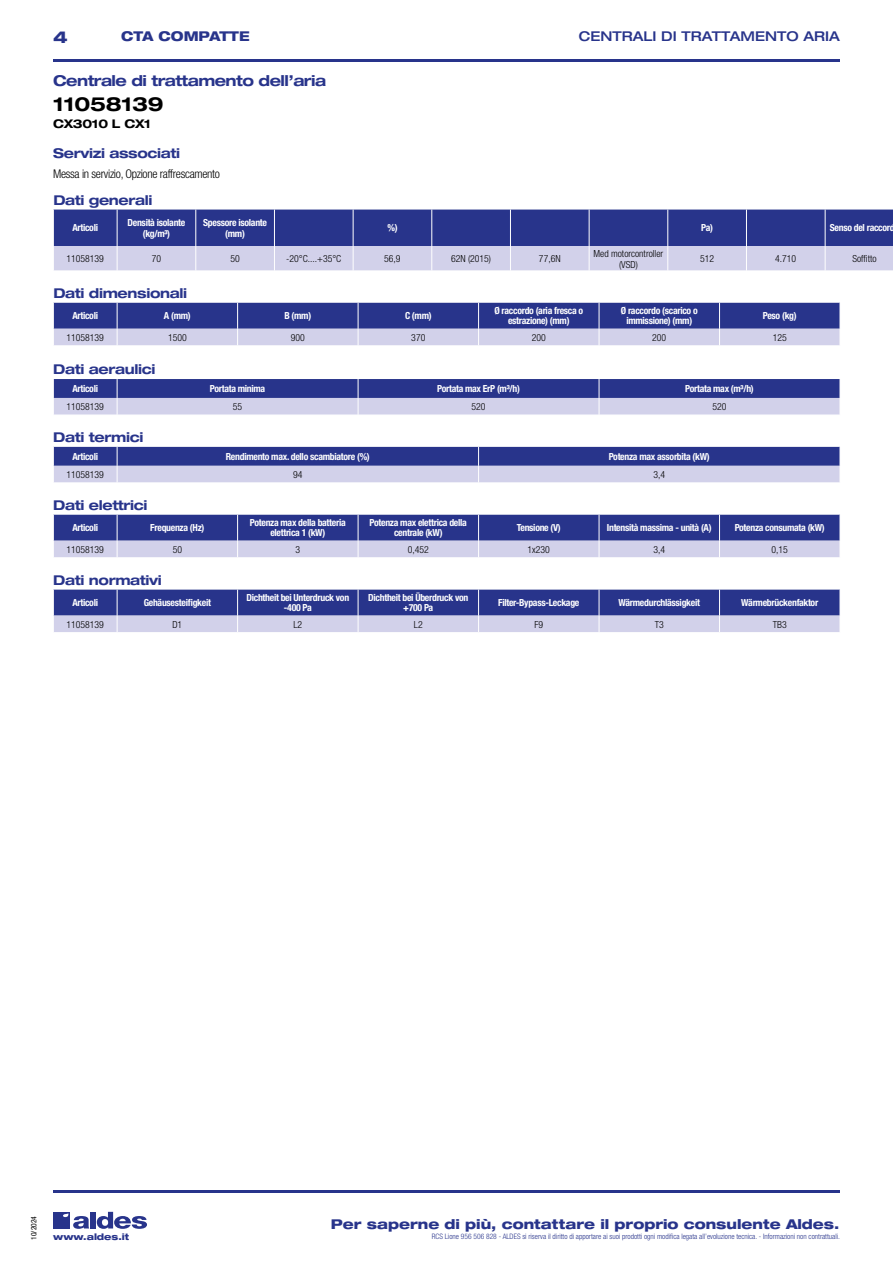
<style>
.page{position:relative;width:893px;height:1263px;background:#fff}
.page>*{position:absolute;margin:0;border:0;box-sizing:border-box;transform-origin:0 0}
.t1{font:700 expanded 19.5px "Helvetica Neue LT Std";letter-spacing:-.01em;color:#000}
.t2{font:800 expanded 16.5px "Helvetica Neue LT Std";color:#28348b}
.t3{font:700 expanded 15px "Helvetica Neue LT Std";letter-spacing:-.035em;color:#28348b}
.t4{font:700 expanded 13.5px "Helvetica Neue LT Std";letter-spacing:-.025em;color:#28348b}
.t5{font:800 expanded 13.5px "Helvetica Neue LT Std";color:#28348b}
.t6{font:500 expanded 13.5px "Helvetica Neue LT Std";color:#28348b}
.t7{font:800 expanded 13.5px "Helvetica Neue LT Std";color:#28348b;scale:.95 1}
.t8{font:300 condensed 12px "Helvetica Neue LT Std";letter-spacing:-.025em;color:#000}
.t9{font:700 expanded 12px "Helvetica Neue LT Std";letter-spacing:-.025em;color:#000}
.t10{font:700 condensed 9.75px/10.5px "Helvetica Neue LT Std";letter-spacing:-.03em;color:#fff;text-align:center}
.t11{font:300 condensed 9.75px/10.5px "Helvetica Neue";color:#000;text-align:center}
.t12{font:800 expanded 9px "Helvetica Neue LT Std";color:#28348b}
.t13{font:300 condensed 7.5px "Helvetica Neue LT Std";color:#28348b}
.t14{font:condensed 7.5px "Helvetica Neue LT Std";color:#000}
</style>
<div class="page">
<div style="left:53px;top:1212px;width:17px;height:16px;background:#28348b"></div>
<div style="left:90px;top:1212px;width:6px;height:16px;background:#28348b"></div>
<svg style="left:97px;top:1212px;width:50px;height:17px"></svg>
<svg style="left:63px;top:1213px;width:26px;height:16px"></svg>
<hr style="left:53px;top:59px;width:787px;height:2px;background:#28348b">
<hr style="left:53px;top:1190px;width:787px;height:2px;background:#28348b">
<svg style="left:53px;top:210px;width:840px;height:61px;background:#7177b3"></svg>
<svg style="left:53px;top:303px;width:787px;height:43px;background:#6f76b2"></svg>
<svg style="left:53px;top:379px;width:787px;height:36px;background:#7a7fb8"></svg>
<svg style="left:53px;top:447px;width:787px;height:36px;background:#7b81b9"></svg>
<svg style="left:53px;top:515px;width:787px;height:42px;background:#6c73b1"></svg>
<svg style="left:53px;top:590px;width:787px;height:42px;background:#6d73b1"></svg>
<h2 class="t2" style="left:53px;top:26px;width:16px">4</h2>
<h3 class="t7" style="left:121px;top:28px;width:137px">CTA COMPATTE</h3>
<h3 class="t6" style="left:579px;top:28px;width:263px">CENTRALI DI TRATTAMENTO ARIA</h3>
<h3 class="t3" style="left:53px;top:71px;width:275px">Centrale di trattamento dell’aria</h3>
<h1 class="t1" style="left:53px;top:92px;width:112px">11058139</h1>
<p class="t9" style="left:53px;top:116px;width:99px">CX3010 L CX1</p>
<h3 class="t4" style="left:53px;top:145px;width:129px">Servizi associati</h3>
<p class="t8" style="left:53px;top:167px;width:168px">Messa in servizio, Opzione raffrescamento</p>
<h3 class="t4" style="left:53px;top:192px;width:101px">Dati generali</h3>
<p class="t10" style="left:72px;top:222px;width:27px">Articoli</p>
<p class="t10" style="left:128px;top:217px;width:59px">Densità isolante (kg/m³)</p>
<p class="t10" style="left:203px;top:217px;width:65px">Spessore isolante (mm)</p>
<p class="t10" style="left:387px;top:222px;width:12px">%)</p>
<p class="t10" style="left:701px;top:222px;width:13px">Pa)</p>
<p class="t10" style="left:830px;top:222px;width:66px">Senso del raccord</p>
<p class="t11" style="left:67px;top:253px;width:39px">11058139</p>
<p class="t11" style="left:152px;top:253px;width:11px">70</p>
<p class="t11" style="left:230px;top:253px;width:11px">50</p>
<p class="t11" style="left:286px;top:253px;width:57px">-20°C....+35°C</p>
<p class="t11" style="left:384px;top:253px;width:18px">56,9</p>
<p class="t11" style="left:451px;top:253px;width:41px">62N (2015)</p>
<p class="t11" style="left:539px;top:253px;width:23px">77,6N</p>
<p class="t11" style="left:594px;top:248px;width:71px">Med motorcontroller (VSD)</p>
<p class="t11" style="left:700px;top:253px;width:16px">512</p>
<p class="t11" style="left:775px;top:253px;width:23px">4.710</p>
<p class="t11" style="left:852px;top:253px;width:26px">Soffitto</p>
<h3 class="t4" style="left:53px;top:285px;width:135px">Dati dimensionali</h3>
<p class="t10" style="left:72px;top:310px;width:27px">Articoli</p>
<p class="t10" style="left:164px;top:310px;width:28px">A (mm)</p>
<p class="t10" style="left:284px;top:310px;width:28px">B (mm)</p>
<p class="t10" style="left:405px;top:310px;width:28px">C (mm)</p>
<p class="t10" style="left:494px;top:305px;width:90px">Ø raccordo (aria fresca o estrazione) (mm)</p>
<p class="t10" style="left:621px;top:305px;width:78px">Ø raccordo (scarico o immissione) (mm)</p>
<p class="t10" style="left:763px;top:310px;width:35px">Peso (kg)</p>
<p class="t11" style="left:67px;top:332px;width:39px">11058139</p>
<p class="t11" style="left:168px;top:332px;width:20px">1500</p>
<p class="t11" style="left:291px;top:332px;width:16px">900</p>
<p class="t11" style="left:411px;top:332px;width:16px">370</p>
<p class="t11" style="left:532px;top:332px;width:16px">200</p>
<p class="t11" style="left:652px;top:332px;width:16px">200</p>
<p class="t11" style="left:773px;top:332px;width:16px">125</p>
<h3 class="t4" style="left:53px;top:360px;width:104px">Dati aeraulici</h3>
<p class="t10" style="left:72px;top:383px;width:27px">Articoli</p>
<p class="t10" style="left:210px;top:383px;width:57px">Portata minima</p>
<p class="t10" style="left:437px;top:383px;width:84px">Portata max ErP (m³/h)</p>
<p class="t10" style="left:685px;top:383px;width:70px">Portata max (m³/h)</p>
<p class="t11" style="left:66px;top:401px;width:39px">11058139</p>
<p class="t11" style="left:233px;top:401px;width:11px">55</p>
<p class="t11" style="left:472px;top:401px;width:16px">520</p>
<p class="t11" style="left:712px;top:401px;width:16px">520</p>
<h3 class="t4" style="left:53px;top:429px;width:92px">Dati termici</h3>
<p class="t10" style="left:72px;top:451px;width:27px">Articoli</p>
<p class="t10" style="left:226px;top:451px;width:146px">Rendimento max. dello scambiatore (%)</p>
<p class="t10" style="left:609px;top:451px;width:103px">Potenza max assorbita (kW)</p>
<p class="t11" style="left:67px;top:469px;width:39px">11058139</p>
<p class="t11" style="left:293px;top:469px;width:11px">94</p>
<p class="t11" style="left:653px;top:469px;width:13px">3,4</p>
<h3 class="t4" style="left:53px;top:497px;width:96px">Dati elettrici</h3>
<p class="t10" style="left:72px;top:522px;width:27px">Articoli</p>
<p class="t10" style="left:150px;top:522px;width:56px">Frequenza (Hz)</p>
<p class="t10" style="left:250px;top:517px;width:97px">Potenza max della batteria elettrica 1 (kW)</p>
<p class="t10" style="left:370px;top:517px;width:99px">Potenza max elettrica della centrale (kW)</p>
<p class="t10" style="left:517px;top:522px;width:46px">Tensione (V)</p>
<p class="t10" style="left:607px;top:522px;width:106px">Intensità massima - unità (A)</p>
<p class="t10" style="left:735px;top:522px;width:92px">Potenza consumata (kW)</p>
<p class="t11" style="left:66px;top:544px;width:39px">11058139</p>
<p class="t11" style="left:173px;top:544px;width:11px">50</p>
<p class="t11" style="left:295px;top:544px;width:6px">3</p>
<p class="t11" style="left:408px;top:544px;width:23px">0,452</p>
<p class="t11" style="left:528px;top:544px;width:24px">1x230</p>
<p class="t11" style="left:653px;top:544px;width:13px">3,4</p>
<p class="t11" style="left:772px;top:544px;width:18px">0,15</p>
<h3 class="t4" style="left:53px;top:572px;width:110px">Dati normativi</h3>
<p class="t10" style="left:72px;top:597px;width:27px">Articoli</p>
<p class="t10" style="left:144px;top:597px;width:69px">Gehäusesteifigkeit</p>
<p class="t10" style="left:246px;top:592px;width:104px">Dichtheit bei Unterdruck von -400 Pa</p>
<p class="t10" style="left:368px;top:592px;width:102px">Dichtheit bei Überdruck von +700 Pa</p>
<p class="t10" style="left:498px;top:597px;width:83px">Filter-Bypass-Leckage</p>
<p class="t10" style="left:619px;top:597px;width:83px">Wärmedurchlässigkeit</p>
<p class="t10" style="left:741px;top:597px;width:78px">Wärmebrückenfaktor</p>
<p class="t11" style="left:66px;top:619px;width:39px">11058139</p>
<p class="t11" style="left:172px;top:619px;width:11px">D1</p>
<p class="t11" style="left:293px;top:619px;width:10px">L2</p>
<p class="t11" style="left:414px;top:619px;width:10px">L2</p>
<p class="t11" style="left:534px;top:619px;width:10px">F9</p>
<p class="t11" style="left:655px;top:619px;width:11px">T3</p>
<p class="t11" style="left:773px;top:619px;width:15px">TB3</p>
<p class="t14" style="left:29px;top:1240px;width:25px;rotate:-90deg">10/2024</p>
<h3 class="t5" style="left:331px;top:1215px;width:510px">Per saperne di più, contattare il proprio consulente Aldes.</h3>
<p class="t12" style="left:53px;top:1231px;width:78px">www.aldes.it</p>
<p class="t13" style="left:432px;top:1232px;width:410px">RCS Lione 956 506 828 - ALDES si riserva il diritto di apportare ai suoi prodotti ogni modifica legata all’evoluzione tecnica. - Informazioni non contrattuali.</p>
</div>
